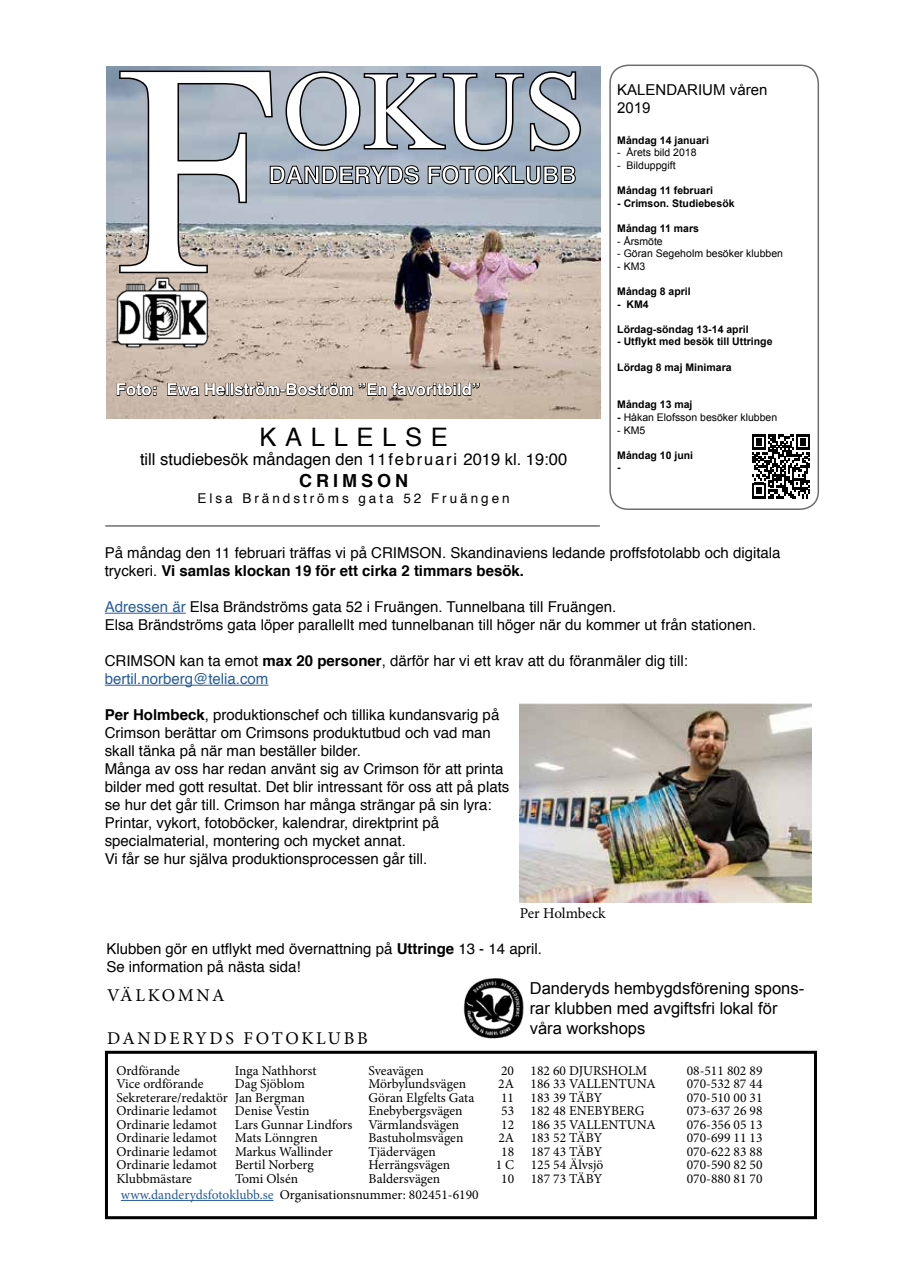
<style>
.page{position:relative;width:919px;height:1263px;background:#fff}
.page>*{position:absolute;margin:0;border:0;box-sizing:border-box;transform-origin:0 0}
.t1{font:301.5px "Times New Roman";color:#fff}
.t2{font:111px "Times New Roman";color:#fff}
.t3{font:25.5px "Helvetica";letter-spacing:.34em;color:#000}
.t4{font:700 24px "Helvetica";color:#fff}
.t5{font:18px "Minion Pro";letter-spacing:.145em;color:#000}
.t6{font:700 18px "Helvetica";letter-spacing:.22em;color:#000}
.t7{font:16.5px/19.8px "Arial";color:#000}
.t8{font:16.5px "Helvetica";color:#000}
.t9{font:700 16.5px "Helvetica";color:#fff}
.t10{font:15px/18px "Helvetica";color:#000}
.t11{font:15px/18px "Arial";color:#000}
.t12{font:15px "Minion Pro";letter-spacing:-.005em;color:#000}
.t13{font:13.5px "Minion Pro";color:#000}
.t14{font:13.5px "Helvetica";letter-spacing:.22em;color:#000}
.t15{font:700 10.5px/12.6px "Arial";color:#000}
.t16{font:10.5px "Arial";color:#000}
.s1{font-weight:700}
.s2{color:#275b9b}
</style>
<div class="page">
<img style="left:106px;top:66px;width:494px;height:352px">
<div style="left:105px;top:1051px;width:711px;height:168px;border:3px solid #000"></div>
<hr style="left:121px;top:1200px;width:152px;height:1px;background:#275b9b">
<hr style="left:105px;top:525px;width:495px;height:2px;background:#000">
<svg style="left:752px;top:434px;width:57px;height:64px"></svg>
<svg style="left:118px;top:69px;width:464px;height:206px;background:#999ea6"></svg>
<img style="left:112px;top:277px;width:98px;height:71px">
<svg style="left:116px;top:383px;width:40px;height:13px"></svg>
<svg style="left:167px;top:382px;width:313px;height:14px;background:#80756c"></svg>
<div style="left:609px;top:65px;width:210px;height:445px;border:2px solid #000;border-radius:18px"></div>
<img style="left:463px;top:978px;width:61px;height:61px">
<hr style="left:105px;top:613px;width:81px;height:1px;background:#275b9b">
<hr style="left:105px;top:685px;width:163px;height:1px;background:#275b9b">
<img style="left:520px;top:704px;width:291px;height:198px">
<h1 class="t1" style="left:116px;top:-32px;width:169px">F</h1>
<h2 class="t2" style="left:283px;top:36px;width:304px">OKUS</h2>
<h3 class="t4" style="left:268px;top:156px;width:310px">DANDERYDS FOTOKLUBB</h3>
<p class="t9" style="left:116px;top:376px;width:365px">Foto: Ewa Hellström-Boström ”En favoritbild”</p>
<h3 class="t3" style="left:259px;top:417px;width:190px">KALLELSE</h3>
<p class="t8" style="left:140px;top:447px;width:428px">till studiebesök måndagen den 11februari 2019 kl. 19:00</p>
<p class="t6" style="left:299px;top:466px;width:110px">CRIMSON</p>
<p class="t14" style="left:197px;top:488px;width:313px">Elsa Brändströms gata 52 Fruängen</p>
<p class="t11" style="left:617px;top:81px;width:152px">KALENDARIUM våren<br>2019</p>
<p class="t15" style="left:617px;top:134px;width:93px">Måndag 14 januari</p>
<p class="t16" style="left:617px;top:146px;width:81px">- Årets bild 2018</p>
<p class="t16" style="left:617px;top:158px;width:60px">- Bilduppgift</p>
<p class="t15" style="left:617px;top:185px;width:97px">Måndag 11 februari</p>
<p class="t15" style="left:617px;top:197px;width:119px">- Crimson. Studiebesök</p>
<p class="t15" style="left:617px;top:222px;width:83px">Måndag 11 mars</p>
<p class="t16" style="left:617px;top:234px;width:47px">- Årsmöte</p>
<p class="t16" style="left:617px;top:247px;width:167px">- Göran Segeholm besöker klubben</p>
<p class="t16" style="left:617px;top:259px;width:30px">- KM3</p>
<p class="t15" style="left:617px;top:285px;width:75px">Måndag 8 april</p>
<p class="t15" style="left:617px;top:298px;width:33px">- KM4</p>
<p class="t15" style="left:617px;top:323px;width:133px">Lördag-söndag 13-14 april</p>
<p class="t15" style="left:617px;top:336px;width:157px">- Utflykt med besök till Uttringe</p>
<p class="t15" style="left:617px;top:361px;width:116px">Lördag 8 maj Minimara</p>
<p class="t15" style="left:617px;top:399px;width:77px">Måndag 13 maj</p>
<p class="t16" style="left:617px;top:410px;width:161px"><span class="s1">-</span> Håkan Elofsson besöker klubben</p>
<p class="t16" style="left:617px;top:423px;width:30px">- KM5</p>
<p class="t15" style="left:617px;top:449px;width:77px">Måndag 10 juni -</p>
<p class="t10" style="left:105px;top:544px;width:677px">På måndag den 11 februari träffas vi på CRIMSON. Skandinaviens ledande proffsfotolabb och digitala tryckeri. <span class="s1">Vi samlas klockan 19 för ett cirka 2 timmars besök.</span></p>
<p class="t10" style="left:105px;top:598px;width:653px"><span class="s2">Adressen är</span> Elsa Brändströms gata 52 i Fruängen. Tunnelbana till Fruängen.<br>Elsa Brändströms gata löper parallellt med tunnelbanan till höger när du kommer ut från stationen.</p>
<p class="t10" style="left:105px;top:652px;width:584px">CRIMSON kan ta emot <span class="s1">max 20 personer</span>, därför har vi ett krav att du föranmäler dig till: <span class="s2">bertil.norberg@telia.com</span></p>
<p class="t10" style="left:105px;top:706px;width:406px"><span class="s1">Per Holmbeck</span>, produktionschef och tillika kundansvarig på Crimson berättar om Crimsons produktutbud och vad man skall tänka på när man beställer bilder.<br>Många av oss har redan använt sig av Crimson för att printa bilder med gott resultat. Det blir intressant för oss att på plats se hur det går till. Crimson har många strängar på sin lyra:<br>Printar, vykort, fotoböcker, kalendrar, direktprint på specialmaterial, montering och mycket annat.<br>Vi får se hur själva produktionsprocessen går till.</p>
<p class="t12" style="left:520px;top:903px;width:87px">Per Holmbeck</p>
<p class="t10" style="left:106px;top:940px;width:437px">Klubben gör en utflykt med övernattning på <span class="s1">Uttringe</span> 13 - 14 april.<br>Se information på nästa sida!</p>
<p class="t7" style="left:529px;top:978px;width:276px">Danderyds hembygdsförening spons&shy;rar klubben med avgiftsfri lokal för våra workshops</p>
<p class="t5" style="left:107px;top:983px;width:119px">VÄLKOMNA</p>
<p class="t5" style="left:107px;top:1026px;width:262px">DANDERYDS FOTOKLUBB</p>
<p class="t13" style="left:116px;top:1061px;width:65px">Ordförande</p>
<p class="t13" style="left:235px;top:1061px;width:83px">Inga Nathhorst</p>
<p class="t13" style="left:368px;top:1061px;width:57px">Sveavägen</p>
<p class="t13" style="left:501px;top:1061px;width:148px">20 182 60 DJURSHOLM</p>
<p class="t13" style="left:686px;top:1061px;width:77px">08-511 802 89</p>
<p class="t13" style="left:116px;top:1075px;width:89px">Vice ordförande</p>
<p class="t13" style="left:235px;top:1075px;width:71px">Dag Sjöblom</p>
<p class="t13" style="left:368px;top:1075px;width:99px">Mörbylundsvägen</p>
<p class="t13" style="left:498px;top:1075px;width:159px">2A 186 33 VALLENTUNA</p>
<p class="t13" style="left:686px;top:1075px;width:77px">070-532 87 44</p>
<p class="t13" style="left:116px;top:1088px;width:190px">Sekreterare/redaktör Jan Bergman</p>
<p class="t13" style="left:368px;top:1088px;width:107px">Göran Elgfelts Gata</p>
<p class="t13" style="left:501px;top:1088px;width:103px">11 183 39 TÄBY</p>
<p class="t13" style="left:686px;top:1088px;width:77px">070-510 00 31</p>
<p class="t13" style="left:116px;top:1102px;width:102px">Ordinarie ledamot</p>
<p class="t13" style="left:235px;top:1102px;width:76px">Denise Vestin</p>
<p class="t13" style="left:368px;top:1102px;width:96px">Enebybergsvägen</p>
<p class="t13" style="left:501px;top:1102px;width:145px">53 182 48 ENEBYBERG</p>
<p class="t13" style="left:686px;top:1102px;width:77px">073-637 26 98</p>
<p class="t13" style="left:116px;top:1115px;width:102px">Ordinarie ledamot</p>
<p class="t13" style="left:235px;top:1115px;width:226px">Lars Gunnar Lindfors Värmlandsvägen</p>
<p class="t13" style="left:501px;top:1115px;width:156px">12 186 35 VALLENTUNA</p>
<p class="t13" style="left:686px;top:1115px;width:77px">076-356 05 13</p>
<p class="t13" style="left:116px;top:1129px;width:102px">Ordinarie ledamot</p>
<p class="t13" style="left:235px;top:1129px;width:84px">Mats Lönngren</p>
<p class="t13" style="left:368px;top:1129px;width:96px">Bastuholmsvägen</p>
<p class="t13" style="left:498px;top:1129px;width:106px">2A 183 52 TÄBY</p>
<p class="t13" style="left:686px;top:1129px;width:77px">070-699 11 13</p>
<p class="t13" style="left:116px;top:1142px;width:102px">Ordinarie ledamot</p>
<p class="t13" style="left:235px;top:1142px;width:99px">Markus Wallinder</p>
<p class="t13" style="left:368px;top:1142px;width:69px">Tjädervägen</p>
<p class="t13" style="left:501px;top:1142px;width:103px">18 187 43 TÄBY</p>
<p class="t13" style="left:686px;top:1142px;width:77px">070-622 83 88</p>
<p class="t13" style="left:116px;top:1156px;width:102px">Ordinarie ledamot</p>
<p class="t13" style="left:235px;top:1156px;width:80px">Bertil Norberg</p>
<p class="t13" style="left:368px;top:1156px;width:83px">Herrängsvägen</p>
<p class="t13" style="left:495px;top:1156px;width:109px">1 C 125 54 Älvsjö</p>
<p class="t13" style="left:686px;top:1156px;width:77px">070-590 82 50</p>
<p class="t13" style="left:116px;top:1169px;width:77px">Klubbmästare</p>
<p class="t13" style="left:235px;top:1169px;width:65px">Tomi Olsén</p>
<p class="t13" style="left:368px;top:1169px;width:73px">Baldersvägen</p>
<p class="t13" style="left:501px;top:1169px;width:103px">10 187 73 TÄBY</p>
<p class="t13" style="left:686px;top:1169px;width:77px">070-880 81 70</p>
<p class="t13" style="left:121px;top:1186px;width:359px"><span class="s2">www.danderydsfotoklubb.se</span> Organisationsnummer: 802451-6190</p>
</div>
